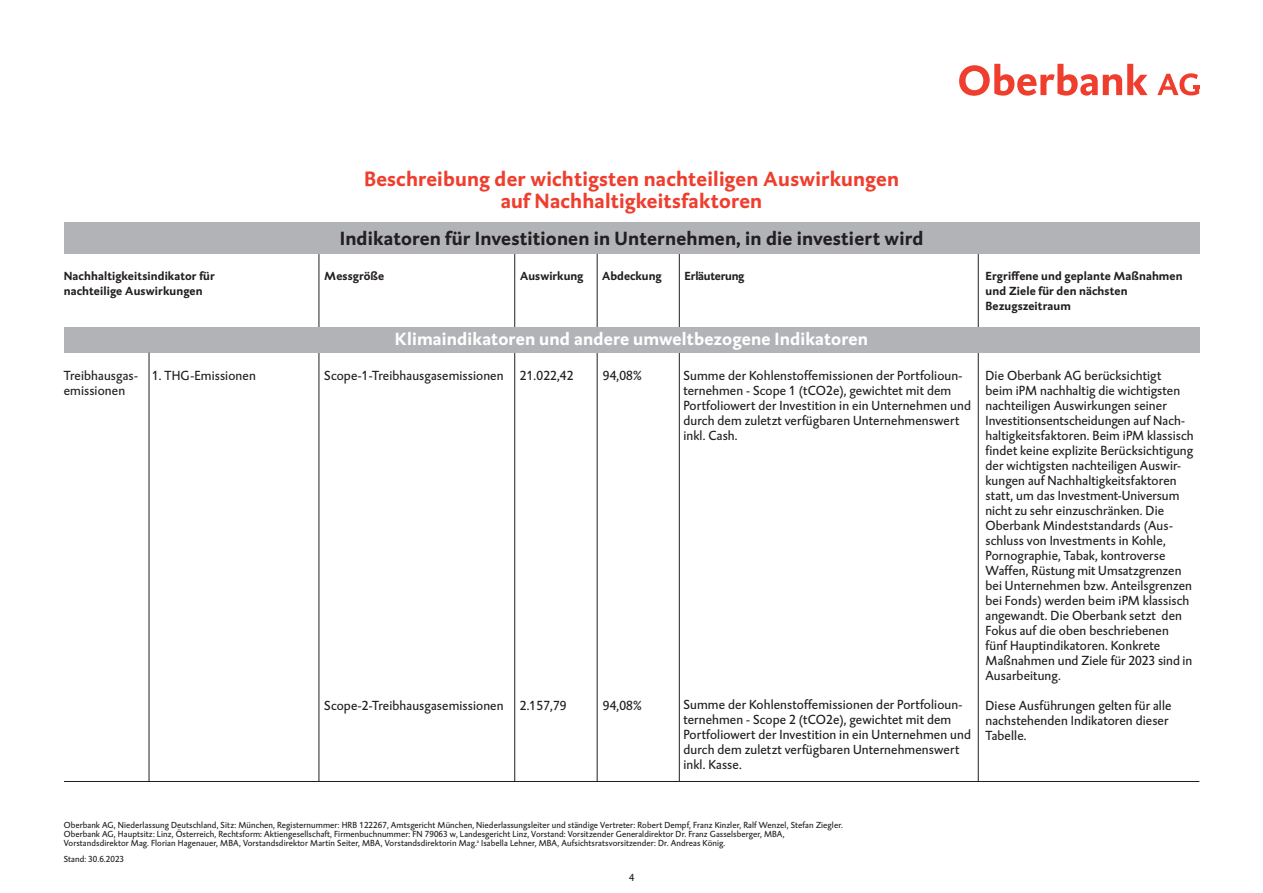
<style>
.page{position:relative;width:1263px;height:893px;background:#fff}
.page>*{position:absolute;margin:0;border:0;box-sizing:border-box;transform-origin:0 0}
.t1{font:700 21px/22.5px "DTL Caspari ETOT";letter-spacing:.01em;color:#ef3e2e;text-align:center}
.t2{font:700 19.5px "DTL Caspari ETOT";letter-spacing:.01em;color:#231f20}
.t3{font:700 18px "DTL Caspari ETOT";letter-spacing:.01em;color:#fff}
.t4{font:13.5px/15px "DTL Caspari ETOT";letter-spacing:.01em;color:#231f20}
.t5{font:700 12px/15px "DTL Caspari ETOT";letter-spacing:.01em;color:#231f20}
.t6{font:700 12px "DTL Caspari ETOT";letter-spacing:-.02em;color:#231f20}
.t7{font:10.5px "DTL Caspari ETOT";color:#231f20}
.t8{font:9px/9px "DTL Caspari ETOT";letter-spacing:.01em;color:#231f20}
</style>
<div class="page">
<svg style="left:959px;top:64px;width:189px;height:32px"></svg>
<svg style="left:1157px;top:73px;width:42px;height:22px"></svg>
<hr style="left:514px;top:253px;width:1px;height:528px;background:#231f20">
<hr style="left:597px;top:253px;width:1px;height:529px;background:#231f20">
<hr style="left:679px;top:253px;width:1px;height:529px;background:#231f20">
<hr style="left:978px;top:253px;width:1px;height:528px;background:#231f20">
<hr style="left:319px;top:253px;width:1px;height:528px;background:#231f20">
<div style="left:64px;top:327px;width:1135px;height:26px;background:#b2b3b7"></div>
<div style="left:64px;top:222px;width:1135px;height:32px;background:#b2b3b7"></div>
<hr style="left:149px;top:353px;width:1px;height:428px;background:#231f20">
<hr style="left:64px;top:781px;width:1135px;height:1px;background:#231f20">
<h1 class="t1" style="left:364px;top:167px;width:536px">Beschreibung der wichtigsten nachteiligen Auswirkungen auf Nachhaltigkeitsfaktoren</h1>
<h2 class="t2" style="left:340px;top:225px;width:585px">Indikatoren für Investitionen in Unternehmen, in die investiert wird</h2>
<p class="t5" style="left:64px;top:268px;width:153px">Nachhaltigkeitsindikator für nachteilige Auswirkungen</p>
<p class="t5" style="left:324px;top:268px;width:61px">Messgröße</p>
<p class="t5" style="left:520px;top:268px;width:65px">Auswirkung</p>
<p class="t5" style="left:602px;top:268px;width:61px">Abdeckung</p>
<p class="t5" style="left:985px;top:268px;width:199px">Ergriffene und geplante Maßnahmen und Ziele für den nächsten<br>Bezugszeitraum</p>
<p class="t6" style="left:685px;top:268px;width:61px">Erläuterung</p>
<h3 class="t3" style="left:395px;top:327px;width:475px">Klimaindikatoren und andere umweltbezogene Indikatoren</h3>
<p class="t4" style="left:64px;top:368px;width:76px">Treibhausgas&shy;emissionen</p>
<p class="t4" style="left:152px;top:368px;width:105px">1. THG-Emissionen</p>
<p class="t4" style="left:324px;top:368px;width:181px">Scope-1-Treibhausgasemissionen</p>
<p class="t4" style="left:520px;top:368px;width:55px">21.022,42</p>
<p class="t4" style="left:603px;top:368px;width:41px">94,08%</p>
<p class="t4" style="left:683px;top:368px;width:289px">Summe der Kohlenstoffemissionen der Portfolioun&shy;ternehmen - Scope 1 (tCO2e), gewichtet mit dem Portfoliowert der Investition in ein Unternehmen und durch dem zuletzt verfügbaren Unternehmenswert inkl. Cash.</p>
<p class="t4" style="left:324px;top:698px;width:181px">Scope-2-Treibhausgasemissionen</p>
<p class="t4" style="left:520px;top:698px;width:48px">2.157,79</p>
<p class="t4" style="left:603px;top:698px;width:41px">94,08%</p>
<p class="t4" style="left:683px;top:697px;width:289px">Summe der Kohlenstoffemissionen der Portfolioun&shy;ternehmen - Scope 2 (tCO2e), gewichtet mit dem Portfoliowert der Investition in ein Unternehmen und durch dem zuletzt verfügbaren Unternehmenswert inkl. Kasse.</p>
<p class="t4" style="left:985px;top:368px;width:210px">Die Oberbank AG berücksichtigt<br>beim iPM nachhaltig die wichtigsten nachteiligen Auswirkungen seiner Investitionsentscheidungen auf Nach&shy;haltigkeitsfaktoren. Beim iPM klassisch findet keine explizite Berücksichtigung der wichtigsten nachteiligen Auswir&shy;kungen auf Nachhaltigkeitsfaktoren statt, um das Investment-Universum nicht zu sehr einzuschränken. Die Oberbank Mindeststandards (Aus&shy;schluss von Investments in Kohle, Pornographie, Tabak, kontroverse Waffen, Rüstung mit Umsatzgrenzen bei Unternehmen bzw. Anteilsgrenzen bei Fonds) werden beim iPM klassisch angewandt. Die Oberbank setzt den Fokus auf die oben beschriebenen fünf Hauptindikatoren. Konkrete Maßnahmen und Ziele für 2023 sind in Ausarbeitung.</p>
<p class="t4" style="left:985px;top:698px;width:187px">Diese Ausführungen gelten für alle nachstehenden Indikatoren dieser<br>Tabelle.</p>
<p class="t8" style="left:64px;top:821px;width:780px">Oberbank AG, Niederlassung Deutschland, Sitz: München, Registernummer: HRB 122267, Amtsgericht München, Niederlassungsleiter und ständige Vertreter: Robert Dempf, Franz Kinzler, Ralf Wenzel, Stefan Ziegler.<br>Oberbank AG, Hauptsitz: Linz, Österreich, Rechtsform: Aktiengesellschaft, Firmenbuchnummer: FN 79063 w, Landesgericht Linz, Vorstand: Vorsitzender Generaldirektor Dr. Franz Gasselsberger, MBA,<br>Vorstandsdirektor Mag. Florian Hagenauer, MBA, Vorstandsdirektor Martin Seiter, MBA, Vorstandsdirektorin Mag.<sup>a</sup> Isabella Lehner, MBA, Aufsichtsratsvorsitzender: Dr. Andreas König.</p>
<p class="t8" style="left:64px;top:855px;width:62px">Stand: 30.6.2023</p>
<p class="t7" style="left:629px;top:871px;width:7px">4</p>
</div>
